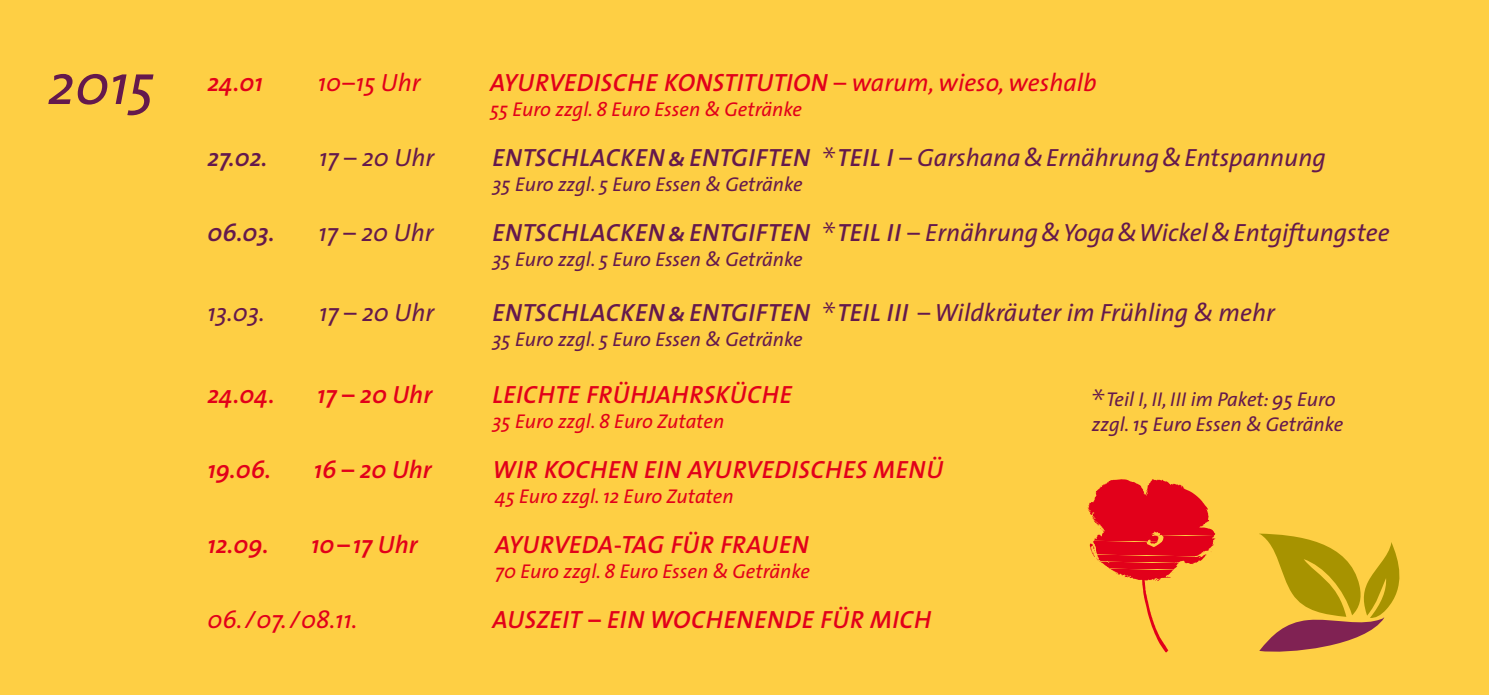
<style>
.page{position:relative;width:1489px;height:695px;background:#fff}
.page>*{position:absolute;margin:0;border:0;box-sizing:border-box;transform-origin:0 0}
.t1{font:italic 57.5px "The Sans";color:#64194d}
.t2{font:italic 25px "The Sans";color:#64194d}
.t3{font:italic 25px "The Sans Semi Bold Caps";letter-spacing:.02em;color:#e2001a}
.t4{font:italic 25px "The Sans Semi Bold Caps";letter-spacing:.02em;color:#64194d}
.t5{font:italic 600 25px "The Sans";color:#e2001a}
.t6{font:italic 25px "The Sans";color:#e2001a}
.t7{font:italic 600 25px "The Sans";color:#64194d}
.t8{font:italic 20px/25px "The Sans";color:#64194d}
.t9{font:italic 20px "The Sans";color:#e2001a}
.s1{font-family:"The Sans"}
.s2{font-family:"The Sans Semi Bold Caps"}
.s3{font-family:"Myriad Pro";font-weight:300;font-style:normal;font-size:35px}
</style>
<div class="page">
<div style="left:0;top:0;width:1488px;height:694px;background:#fecf44"></div>
<svg style="left:1087px;top:479px;width:128px;height:173px"></svg>
<svg style="left:1259px;top:533px;width:141px;height:119px"></svg>
<h1 class="t1" style="left:48px;top:37px;width:108px">2015</h1>
<p class="t5" style="left:207px;top:62px;width:57px">24.01</p>
<p class="t6" style="left:318px;top:62px;width:104px">10–15 Uhr</p>
<p class="t3" style="left:490px;top:62px;width:608px">AYURVEDISCHE KONSTITUTION <span class="s1">– warum, wieso, weshalb</span></p>
<p class="t9" style="left:490px;top:92px;width:313px">55 Euro zzgl. 8 Euro Essen &amp; Getränke</p>
<p class="t7" style="left:207px;top:137px;width:62px">27.02.</p>
<p class="t2" style="left:319px;top:137px;width:116px">17 – 20 Uhr</p>
<p class="t2" style="left:492px;top:137px;width:834px"><span class="s2">ENTSCHLA CKEN &amp; ENTGIFTEN</span> <span class="s3">*</span><span class="s2">TEIL I</span> – Garshana &amp; Ernährung &amp; Entspannung</p>
<p class="t8" style="left:492px;top:171px;width:312px">35 Euro zzgl. 5 Euro Essen &amp; Getränke</p>
<p class="t7" style="left:207px;top:212px;width:69px">06.03.</p>
<p class="t2" style="left:318px;top:212px;width:116px">17 – 20 Uhr</p>
<p class="t2" style="left:492px;top:212px;width:898px"><span class="s2">ENTSCHLA CKEN &amp; ENTGIFTEN</span> <span class="s3">*</span><span class="s2">TEIL II</span> – Ernährung &amp; Yoga &amp; Wickel &amp; Entgiftungstee</p>
<p class="t8" style="left:492px;top:246px;width:312px">35 Euro zzgl. 5 Euro Essen &amp; Getränke</p>
<p class="t2" style="left:207px;top:292px;width:59px">13.03.</p>
<p class="t2" style="left:319px;top:292px;width:116px">17 – 20 Uhr</p>
<p class="t4" style="left:492px;top:292px;width:783px">ENTSCHLA CKEN &amp; ENTGIFTEN <span class="s3">*</span>TEIL III <span class="s1">– Wildkräuter im Frühling &amp; mehr</span></p>
<p class="t8" style="left:492px;top:326px;width:312px">35 Euro zzgl. 5 Euro Essen &amp; Getränke</p>
<p class="t5" style="left:207px;top:374px;width:69px">24.04.</p>
<p class="t5" style="left:317px;top:374px;width:116px">17 – 20 Uhr</p>
<p class="t3" style="left:492px;top:374px;width:301px">L EICHTE FRÜHJA HRSKÜCHE</p>
<p class="t9" style="left:492px;top:405px;width:233px">35 Euro zzgl. 8 Euro Zutaten</p>
<p class="t5" style="left:207px;top:449px;width:65px">19.06.</p>
<p class="t5" style="left:314px;top:449px;width:119px">16 – 20 Uhr</p>
<p class="t3" style="left:492px;top:449px;width:452px">WIR KOCHEN EIN A YURVEDISCHES MENÜ</p>
<p class="t9" style="left:495px;top:480px;width:240px">45 Euro zzgl. 12 Euro Zutaten</p>
<p class="t5" style="left:207px;top:524px;width:63px">12.09.</p>
<p class="t5" style="left:311px;top:524px;width:108px">10 – 17 Uhr</p>
<p class="t3" style="left:495px;top:524px;width:315px">AYURVEDA -TA G FÜR FRA UEN</p>
<p class="t9" style="left:495px;top:555px;width:316px">70 Euro zzgl. 8 Euro Essen &amp; Getränke</p>
<p class="t6" style="left:207px;top:599px;width:152px">06./07./08.11.</p>
<p class="t3" style="left:492px;top:599px;width:440px">AUSZEIT – EIN WOCHENENDE FÜR MICH</p>
<p class="t8" style="left:1091px;top:386px;width:253px"><span class="s3">*</span>Teil I, II, III im Paket: 95 Euro zzgl. 15 Euro Essen &amp; Getränke</p>
</div>
